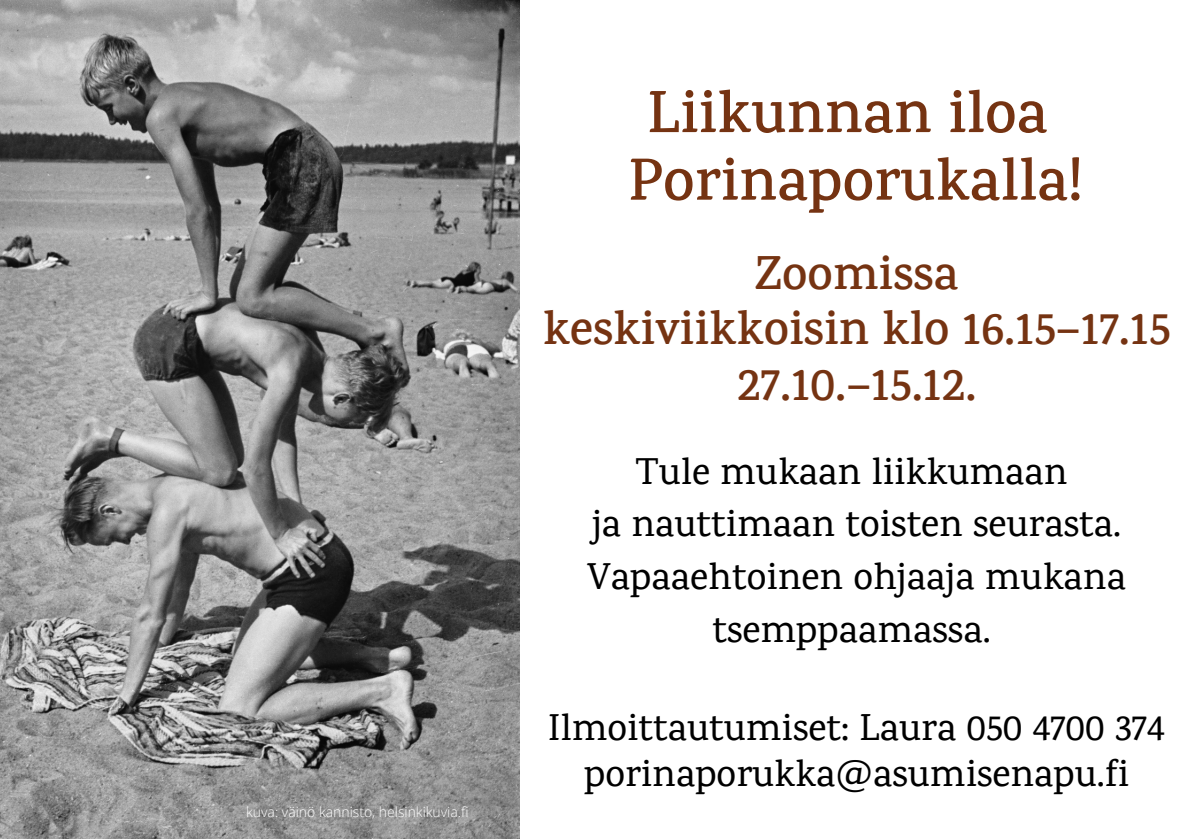
<style>
.page{position:relative;width:1191px;height:839px;background:#fff}
.page>*{position:absolute;margin:0;border:0;box-sizing:border-box;transform-origin:0 0}
.t1{font:600 60px "Karma";color:#753312}
.t2{font:600 48px "Karma";color:#753312}
.t3{font:500 38px/52.6px "Karma";color:#000;text-align:center}
.t4{font:300 14px "Open Sans";color:#fff}
</style>
<div class="page">
<img style="left:0;top:0;width:520px;height:838px">
<p class="t4" style="left:246px;top:801px;width:224px">kuva: väinö kannisto, helsinkikuvia.fi</p>
<p class="t1" style="left:647px;top:76px;width:402px">Liikunnan iloa</p>
<p class="t1" style="left:628px;top:144px;width:456px">Porinaporukalla!</p>
<p class="t2" style="left:755px;top:244px;width:205px">Zoomissa</p>
<p class="t2" style="left:543px;top:299px;width:629px">keskiviikkoisin klo 16.15–17.15</p>
<p class="t2" style="left:737px;top:355px;width:241px">27.10.–15.12.</p>
<p class="t3" style="left:636px;top:444px;width:433px">Tule mukaan liikkumaan</p>
<p class="t3" style="left:592px;top:497px;width:531px">ja nauttimaan toisten seurasta.</p>
<p class="t3" style="left:587px;top:549px;width:540px">Vapaaehtoinen ohjaaja mukana tsemppaamassa.</p>
<p class="t3" style="left:548px;top:700px;width:618px">Ilmoittautumiset: Laura 050 4700 374</p>
<p class="t3" style="left:584px;top:747px;width:547px">porinaporukka@asumisenapu.fi</p>
</div>
